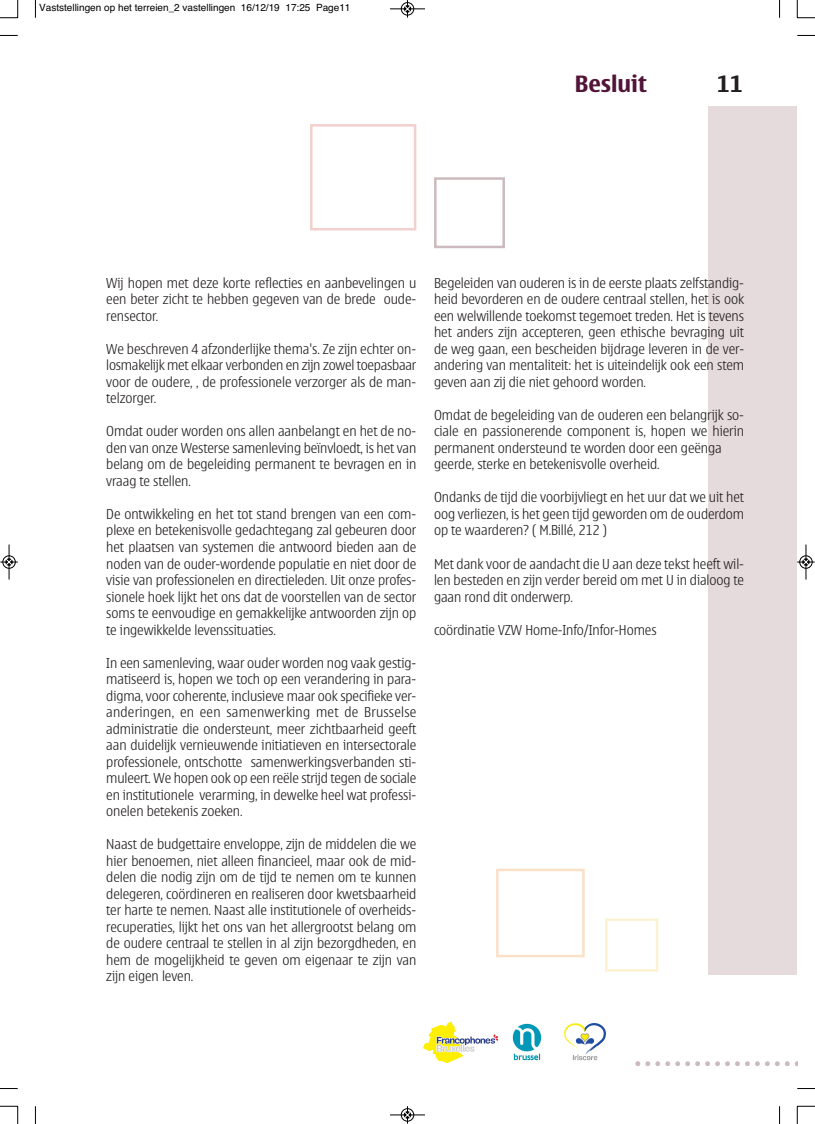
<style>
.page{position:relative;width:815px;height:1124px;background:#fff}
.page>*{position:absolute;margin:0;border:0;box-sizing:border-box;transform-origin:0 0}
.t1{font:700 22.5px "Nokia Sans";color:#521438}
.t2{font:700 22.5px "Nokia Sans";color:#231f20}
.t3{font:300 13.75px/16.5px "Nokia Sans";letter-spacing:-.005em;color:#231f20;text-align:justify}
.t4{font:10px "Helvetica";color:#000}
</style>
<div class="page">
<div style="left:709px;top:106px;width:88px;height:868px;background:#e5dbdc"></div>
<img style="left:423px;top:1021px;width:29px;height:26px">
<img style="left:564px;top:1023px;width:41px;height:37px">
<img style="left:513px;top:1023px;width:28px;height:37px">
<div style="left:496px;top:868px;width:89px;height:89px;border:2px solid #fbe0c8"></div>
<div style="left:434px;top:177px;width:71px;height:71px;border:2px solid #cbbabe"></div>
<div style="left:605px;top:918px;width:53px;height:53px;border:2px solid #fcf2d2"></div>
<div style="left:310px;top:124px;width:106px;height:106px;border:2px solid #f1d0cd"></div>
<svg style="left:635px;top:1061px;width:162px;height:4px"></svg>
<svg style="left:35px;top:0;width:1px;height:18px"></svg>
<svg style="left:0;top:35px;width:18px;height:1px"></svg>
<svg style="left:779px;top:0;width:1px;height:18px"></svg>
<svg style="left:797px;top:35px;width:18px;height:1px"></svg>
<svg style="left:35px;top:1106px;width:1px;height:17px"></svg>
<svg style="left:0;top:1088px;width:18px;height:1px"></svg>
<svg style="left:779px;top:1106px;width:1px;height:17px"></svg>
<svg style="left:797px;top:1088px;width:18px;height:1px"></svg>
<svg style="left:0;top:0;width:19px;height:19px"></svg>
<svg style="left:797px;top:0;width:18px;height:19px"></svg>
<svg style="left:0;top:1105px;width:19px;height:18px"></svg>
<svg style="left:797px;top:1105px;width:18px;height:18px"></svg>
<div style="left:401px;top:2px;width:13px;height:14px;border:1px solid #fff;border-radius:50%"></div>
<hr style="left:390px;top:9px;width:35px;height:1px;background:#000">
<div style="left:401px;top:2px;width:13px;height:13px;border:1px solid #000;border-radius:50%"></div>
<svg style="left:404px;top:0;width:7px;height:18px"></svg>
<hr style="left:390px;top:1114px;width:35px;height:1px;background:#000">
<div style="left:401px;top:1108px;width:13px;height:13px;border:1px solid #000;border-radius:50%"></div>
<svg style="left:404px;top:1106px;width:7px;height:17px"></svg>
<div style="left:2px;top:555px;width:14px;height:13px;border:1px solid #fff;border-radius:50%"></div>
<hr style="left:9px;top:544px;width:1px;height:35px;background:#000">
<div style="left:3px;top:555px;width:12px;height:13px;border:1px solid #000;border-radius:50%"></div>
<svg style="left:0;top:558px;width:18px;height:7px"></svg>
<div style="left:799px;top:555px;width:14px;height:13px;border:1px solid #fff;border-radius:50%"></div>
<hr style="left:806px;top:544px;width:1px;height:35px;background:#000">
<div style="left:800px;top:555px;width:12px;height:13px;border:1px solid #000;border-radius:50%"></div>
<svg style="left:797px;top:558px;width:18px;height:7px"></svg>
<p class="t4" style="left:39px;top:2px;width:313px">Vaststellingen op het terreien_2 vastellingen 16/12/19 17:25 Page11</p>
<h1 class="t1" style="left:575px;top:75px;width:73px">Besluit</h1>
<h1 class="t2" style="left:717px;top:74px;width:28px">11</h1>
<p class="t3" style="left:106px;top:275px;width:312px">Wij hopen met deze korte reflecties en aanbevelingen u een beter zicht te hebben gegeven van de brede oude&shy;rensector.</p>
<p class="t3" style="left:106px;top:341px;width:312px">We beschreven 4 afzonderlijke thema's. Ze zijn echter on&shy;losmakelijk met elkaar verbonden en zijn zowel toepasbaar voor de oudere, , de professionele verzorger als de man&shy;telzorger.</p>
<p class="t3" style="left:106px;top:424px;width:312px">Omdat ouder worden ons allen aanbelangt en het de no&shy;den van onze Westerse samenleving beïnvloedt, is het van belang om de begeleiding permanent te bevragen en in vraag te stellen.</p>
<p class="t3" style="left:106px;top:506px;width:312px">De ontwikkeling en het tot stand brengen van een com&shy;plexe en betekenisvolle gedachtegang zal gebeuren door het plaatsen van systemen die antwoord bieden aan de noden van de ouder-wordende populatie en niet door de visie van professionelen en directieleden. Uit onze profes&shy;sionele hoek lijkt het ons dat de voorstellen van de sector soms te eenvoudige en gemakkelijke antwoorden zijn op te ingewikkelde levenssituaties.</p>
<p class="t3" style="left:106px;top:655px;width:312px">In een samenleving, waar ouder worden nog vaak gestig&shy;matiseerd is, hopen we toch op een verandering in para&shy;digma, voor coherente, inclusieve maar ook specifieke ver&shy;anderingen, en een samenwerking met de Brusselse administratie die ondersteunt, meer zichtbaarheid geeft aan duidelijk vernieuwende initiatieven en intersectorale professionele, ontschotte samenwerkingsverbanden sti&shy;muleert. We hopen ook op een reële strijd tegen de sociale en institutionele verarming, in dewelke heel wat professi&shy;onelen betekenis zoeken.</p>
<p class="t3" style="left:106px;top:836px;width:312px">Naast de budgettaire enveloppe, zijn de middelen die we hier benoemen, niet alleen financieel, maar ook de mid&shy;delen die nodig zijn om de tijd te nemen om te kunnen delegeren, coördineren en realiseren door kwetsbaarheid ter harte te nemen. Naast alle institutionele of overheids&shy;recuperaties, lijkt het ons van het allergrootst belang om de oudere centraal te stellen in al zijn bezorgdheden, en hem de mogelijkheid te geven om eigenaar te zijn van zijn eigen leven.</p>
<p class="t3" style="left:434px;top:275px;width:312px">Begeleiden van ouderen is in de eerste plaats zelfstandig&shy;heid bevorderen en de oudere centraal stellen, het is ook een welwillende toekomst tegemoet treden. Het is tevens het anders zijn accepteren, geen ethische bevraging uit de weg gaan, een bescheiden bijdrage leveren in de ver&shy;andering van mentaliteit: het is uiteindelijk ook een stem geven aan zij die niet gehoord worden.</p>
<p class="t3" style="left:434px;top:407px;width:312px;text-align:left">Omdat de begeleiding van de ouderen een belangrijk so&shy;ciale en passionerende component is, hopen we hierin permanent ondersteund te worden door een geënga geerde, sterke en betekenisvolle overheid.</p>
<p class="t3" style="left:434px;top:490px;width:312px">Ondanks de tijd die voorbijvliegt en het uur dat we uit het oog verliezen, is het geen tijd geworden om de ouderdom op te waarderen? ( M.Billé, 212 )</p>
<p class="t3" style="left:434px;top:556px;width:312px">Met dank voor de aandacht die U aan deze tekst heeft wil&shy;len besteden en zijn verder bereid om met U in dialoog te gaan rond dit onderwerp.</p>
<p class="t3" style="left:434px;top:622px;width:224px">coördinatie VZW Home-Info/Infor-Homes</p>
</div>
